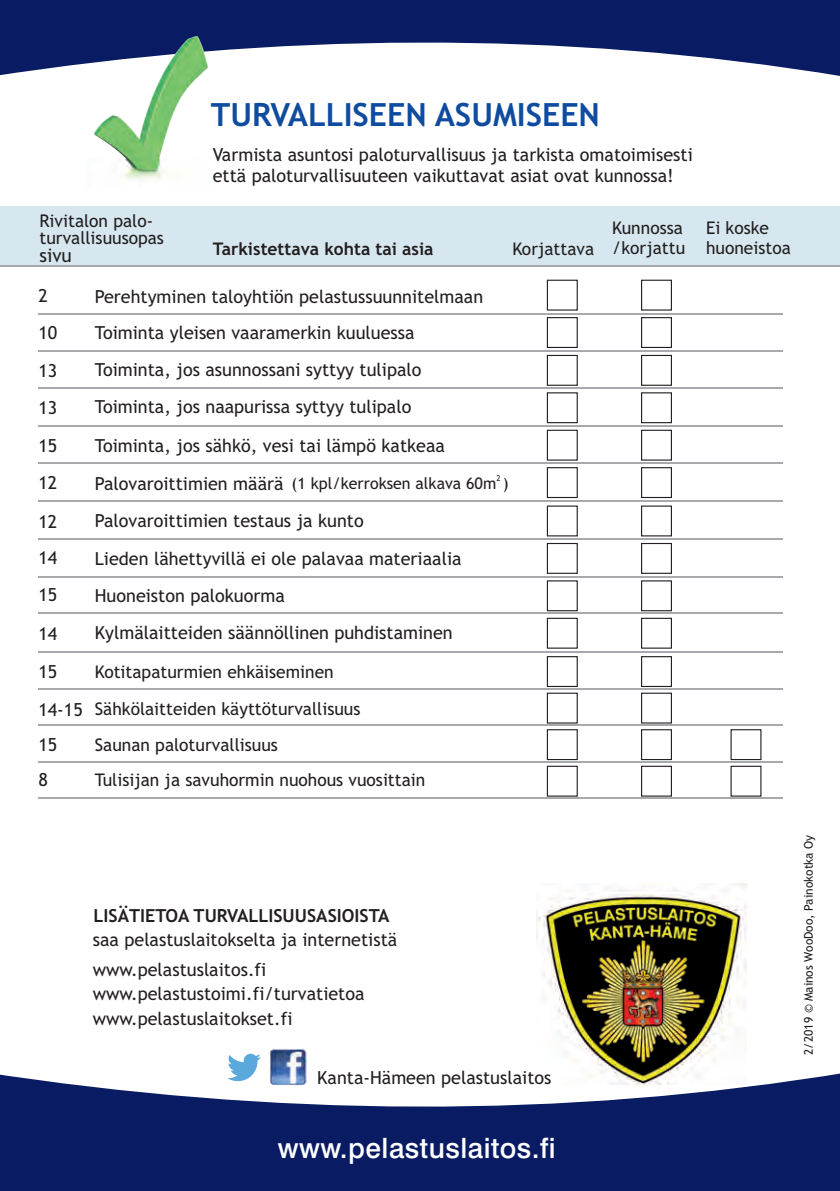
<style>
.page{position:relative;width:840px;height:1191px;background:#fff}
.page>*{position:absolute;margin:0;border:0;box-sizing:border-box;transform-origin:0 0}
.t1{font:700 32px "Trebuchet MS";color:#0f4ca0}
.t2{font:500 28px "Swiss 721 BT";letter-spacing:-.235em;color:#fff}
.t3{font:18.8px "Trebuchet MS";color:#231f20}
.t4{font:18px/37.8px "Trebuchet MS";color:#231f20}
.t5{font:700 18px "Trebuchet MS";color:#231f20}
.t6{font:17.4px/36px "Trebuchet MS";color:#231f20}
.t7{font:700 17.4px "Trebuchet MS";color:#231f20}
.t8{font:16px "Trebuchet MS";color:#231f20}
.t9{font:12px "Trebuchet MS";color:#231f20}
.t10{font:8px "Trebuchet MS";color:#231f20}
</style>
<div class="page">
<svg style="left:0;top:0;width:839px;height:76px;fill:#091b63"></svg>
<img style="left:86px;top:37px;width:131px;height:143px">
<svg style="left:0;top:1071px;width:839px;height:120px;fill:#091b63"></svg>
<img style="left:536px;top:883px;width:210px;height:201px">
<img style="left:269px;top:1048px;width:37px;height:37px">
<svg style="left:227px;top:1053px;width:34px;height:28px"></svg>
<div style="left:0;top:207px;width:839px;height:59px;background:#d6e7ef"></div>
<div style="left:546px;top:280px;width:31px;height:30px;border:1px solid #231f20"></div>
<div style="left:640px;top:280px;width:31px;height:30px;border:1px solid #231f20"></div>
<hr style="left:0;top:265px;width:839px;height:1px;background:#a8a9ad">
<hr style="left:38px;top:313px;width:744px;height:2px;background:#a8a9ad">
<hr style="left:38px;top:350px;width:744px;height:1px;background:#a8a9ad">
<hr style="left:38px;top:387px;width:744px;height:2px;background:#a8a9ad">
<hr style="left:38px;top:425px;width:744px;height:2px;background:#a8a9ad">
<hr style="left:38px;top:463px;width:744px;height:1px;background:#a8a9ad">
<hr style="left:38px;top:501px;width:744px;height:1px;background:#a8a9ad">
<hr style="left:38px;top:538px;width:744px;height:2px;background:#a8a9ad">
<hr style="left:38px;top:576px;width:744px;height:1px;background:#a8a9ad">
<hr style="left:38px;top:612px;width:744px;height:2px;background:#a8a9ad">
<div style="left:546px;top:317px;width:31px;height:31px;border:1px solid #231f20"></div>
<div style="left:640px;top:317px;width:31px;height:31px;border:1px solid #231f20"></div>
<div style="left:546px;top:355px;width:31px;height:31px;border:1px solid #231f20"></div>
<div style="left:640px;top:355px;width:31px;height:31px;border:1px solid #231f20"></div>
<div style="left:546px;top:392px;width:31px;height:31px;border:1px solid #231f20"></div>
<div style="left:640px;top:392px;width:31px;height:31px;border:1px solid #231f20"></div>
<div style="left:546px;top:430px;width:31px;height:30px;border:1px solid #231f20"></div>
<div style="left:640px;top:430px;width:31px;height:30px;border:1px solid #231f20"></div>
<div style="left:546px;top:467px;width:31px;height:31px;border:1px solid #231f20"></div>
<div style="left:640px;top:467px;width:31px;height:31px;border:1px solid #231f20"></div>
<div style="left:546px;top:543px;width:31px;height:31px;border:1px solid #231f20"></div>
<div style="left:640px;top:543px;width:31px;height:31px;border:1px solid #231f20"></div>
<div style="left:546px;top:580px;width:31px;height:31px;border:1px solid #231f20"></div>
<div style="left:640px;top:580px;width:31px;height:31px;border:1px solid #231f20"></div>
<div style="left:546px;top:618px;width:31px;height:30px;border:1px solid #231f20"></div>
<div style="left:640px;top:618px;width:31px;height:30px;border:1px solid #231f20"></div>
<hr style="left:38px;top:651px;width:744px;height:1px;background:#a8a9ad">
<hr style="left:38px;top:688px;width:744px;height:1px;background:#a8a9ad">
<div style="left:546px;top:656px;width:31px;height:31px;border:1px solid #231f20"></div>
<div style="left:640px;top:656px;width:31px;height:31px;border:1px solid #231f20"></div>
<hr style="left:38px;top:724px;width:744px;height:2px;background:#a8a9ad">
<div style="left:546px;top:692px;width:31px;height:31px;border:1px solid #231f20"></div>
<div style="left:640px;top:692px;width:31px;height:31px;border:1px solid #231f20"></div>
<hr style="left:38px;top:761px;width:744px;height:1px;background:#a8a9ad">
<div style="left:546px;top:729px;width:31px;height:31px;border:1px solid #231f20"></div>
<div style="left:640px;top:729px;width:31px;height:31px;border:1px solid #231f20"></div>
<div style="left:730px;top:729px;width:31px;height:31px;border:1px solid #231f20"></div>
<hr style="left:38px;top:797px;width:744px;height:2px;background:#a8a9ad">
<div style="left:546px;top:765px;width:31px;height:31px;border:1px solid #231f20"></div>
<div style="left:640px;top:765px;width:31px;height:31px;border:1px solid #231f20"></div>
<h1 class="t1" style="left:210px;top:102px;width:390px">TURVALLISEEN ASUMISEEN</h1>
<p class="t4" style="left:213px;top:146px;width:481px;line-height:21px">Varmista asuntosi paloturvallisuus ja tarkista omatoimisesti että paloturvallisuuteen vaikuttavat asiat ovat kunnossa!</p>
<p class="t6" style="left:39px;top:214px;width:126px;line-height:17px">Rivitalon palo&shy;turvallisuusopas</p>
<p class="t3" style="left:39px;top:248px;width:34px">sivu</p>
<p class="t6" style="left:512px;top:232px;width:83px">Korjattava</p>
<p class="t7" style="left:213px;top:242px;width:222px">Tarkistettava kohta tai asia</p>
<p class="t4" style="left:38px;top:279px;width:11px">2</p>
<p class="t4" style="left:38px;top:315px;width:20px">10<br>13</p>
<p class="t4" style="left:38px;top:390px;width:20px;line-height:38.4px">13<br>15</p>
<p class="t4" style="left:38px;top:465px;width:20px;line-height:38.4px">12<br>12</p>
<p class="t4" style="left:38px;top:541px;width:20px">14</p>
<p class="t4" style="left:38px;top:578px;width:20px">15</p>
<p class="t4" style="left:38px;top:616px;width:20px">14</p>
<p class="t4" style="left:38px;top:654px;width:20px">15</p>
<p class="t4" style="left:38px;top:693px;width:46px;line-height:35.4px">14-15<br>15</p>
<p class="t4" style="left:38px;top:762px;width:11px">8</p>
<p class="t4" style="left:95px;top:280px;width:389px">Perehtyminen taloyhtiön pelastussuunnitelmaan</p>
<p class="t4" style="left:95px;top:315px;width:351px">Toiminta yleisen vaaramerkin kuuluessa Toiminta, jos asunnossani syttyy tulipalo Toiminta, jos naapurissa syttyy tulipalo Toiminta, jos sähkö, vesi tai lämpö katkeaa Palovaroittimien määrä</p>
<p class="t10" style="left:496px;top:475px;width:6px">2</p>
<p class="t8" style="left:291px;top:477px;width:219px">(1 kpl/kerroksen alkava 60m )</p>
<p class="t4" style="left:95px;top:503px;width:270px">Palovaroittimien testaus ja kunto</p>
<p class="t4" style="left:95px;top:542px;width:368px;line-height:37px">Lieden lähettyvillä ei ole palavaa materiaalia<br>Huoneiston palokuorma<br>Kylmälaitteiden säännöllinen puhdistaminen</p>
<p class="t6" style="left:95px;top:655px;width:332px">Kotitapaturmien ehkäiseminen Sähkölaitteiden käyttöturvallisuus<br>Saunan paloturvallisuus<br>Tulisijan ja savuhormin nuohous vuosittain</p>
<p class="t6" style="left:612px;top:219px;width:74px;line-height:20.2px">Kunnossa /korjattu</p>
<p class="t6" style="left:705px;top:219px;width:86px;line-height:20.2px">Ei koske huoneistoa</p>
<p class="t5" style="left:94px;top:909px;width:297px">LISÄTIETOA TURVALLISUUSASIOISTA</p>
<p class="t4" style="left:93px;top:926px;width:306px;line-height:29.8px">saa pelastuslaitokselta ja internetistä www.pelastuslaitos.fi</p>
<p class="t4" style="left:93px;top:983px;width:273px;line-height:24.8px">www.pelastustoimi.fi/turvatietoa www.pelastuslaitokset.fi</p>
<p class="t4" style="left:317px;top:1060px;width:236px">Kanta-Hämeen pelastuslaitos</p>
<p class="t9" style="left:803px;top:1054px;width:222px;rotate:-90deg">2/2019 © Mainos WooDoo, Painokotka Oy</p>
<h2 class="t2" style="left:277px;top:1136px;width:286px">wwwwww. .ppeel laasst tuussl laai it tooss. .f fi i</h2>
</div>
